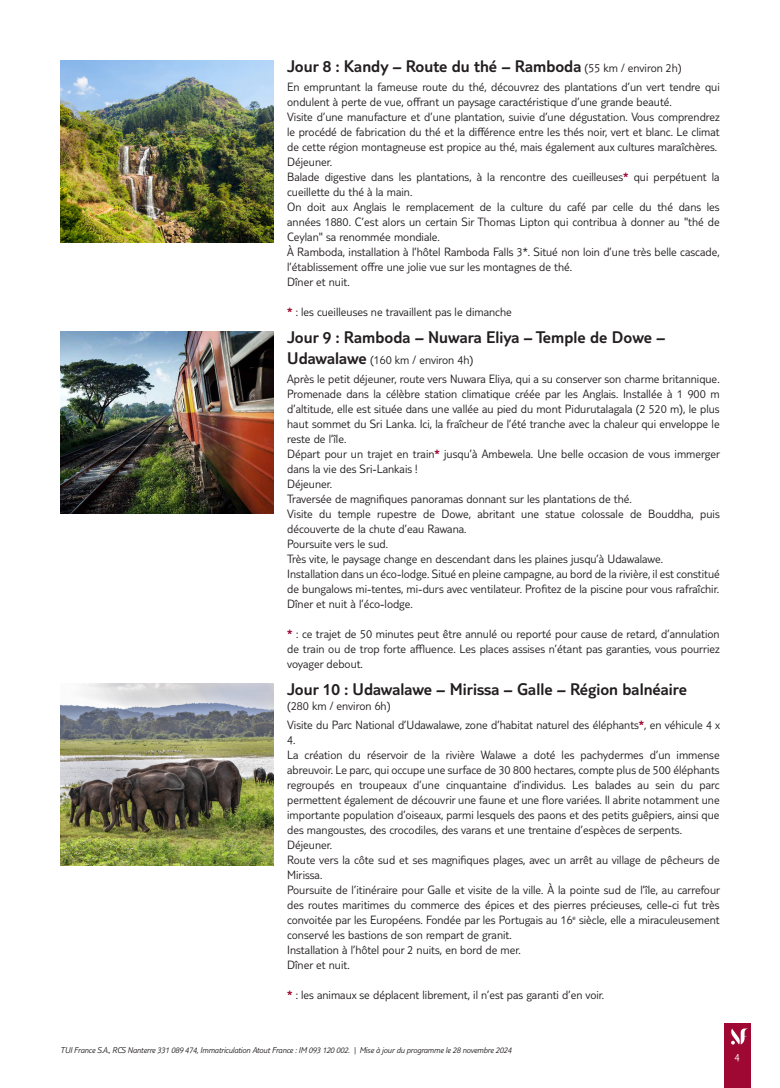
<style>
.page{position:relative;width:780px;height:1088px;background:#fff}
.page>*{position:absolute;margin:0;border:0;box-sizing:border-box;transform-origin:0 0}
.t1{font:300 17.5px "TUI Type";color:#231f20}
.t2{font:300 12.5px/15px "TUI Type";color:#231f20}
.t3{font:300 11.25px "TUI Type";color:#fff}
.t4{font:italic 300 8.75px "TUI Type";letter-spacing:-.02em;color:#231f20}
.s1{font-size:12.5px}
.s2{color:#9e0832}
.s3{font-size:17.5px}
</style>
<div class="page">
<div style="left:724px;top:1023px;width:26px;height:65px;background:#9e0832"></div>
<svg style="left:731px;top:1028px;width:17px;height:16px"></svg>
<img style="left:60px;top:60px;width:213px;height:182px">
<img style="left:60px;top:331px;width:213px;height:182px">
<img style="left:60px;top:683px;width:213px;height:182px">
<h1 class="t1" style="left:287px;top:56px;width:396px">Jour 8 : Kandy – Route du thé – Ramboda <span class="s1">(55 km / environ 2h)</span></h1>
<p class="t2" style="left:287px;top:79px;width:434px">En empruntant la fameuse route du thé, découvrez des plantations d’un vert tendre qui ondulent à perte de vue, offrant un paysage caractéristique d’une grande beauté.<br>Visite d’une manufacture et d’une plantation, suivie d’une dégustation. Vous comprendrez le procédé de fabrication du thé et la différence entre les thés noir, vert et blanc. Le climat de cette région montagneuse est propice au thé, mais également aux cultures maraîchères.<br>Déjeuner.<br>Balade digestive dans les plantations, à la rencontre des cueilleuses<span class="s2">*</span> qui perpétuent la cueillette du thé à la main.<br>On doit aux Anglais le remplacement de la culture du café par celle du thé dans les années 1880. C’est alors un certain Sir Thomas Lipton qui contribua à donner au "thé de Ceylan" sa renommée mondiale.<br>À Ramboda, installation à l’hôtel Ramboda Falls 3*. Situé non loin d’une très belle cascade, l’établissement offre une jolie vue sur les montagnes de thé.<br>Dîner et nuit.</p>
<p class="t2" style="left:287px;top:304px;width:226px"><span class="s2">*</span> : les cueilleuses ne travaillent pas le dimanche</p>
<h1 class="t1" style="left:287px;top:327px;width:379px">Jour 9 : Ramboda – Nuwara Eliya – Temple de Dowe –</h1>
<p class="t2" style="left:287px;top:350px;width:434px;line-height:18.5px"><span class="s3">Udawalawe</span> (160 km / environ 4h)<br>Après le petit déjeuner, route vers Nuwara Eliya, qui a su conserver son charme britannique.</p>
<p class="t2" style="left:287px;top:386px;width:434px">Promenade dans la célèbre station climatique créée par les Anglais. Installée à 1 900 m d’altitude, elle est située dans une vallée au pied du mont Pidurutalagala (2 520 m), le plus haut sommet du Sri Lanka. Ici, la fraîcheur de l’été tranche avec la chaleur qui enveloppe le reste de l’île.<br>Départ pour un trajet en train<span class="s2">*</span> jusqu’à Ambewela. Une belle occasion de vous immerger dans la vie des Sri-Lankais !<br>Déjeuner.<br>Traversée de magnifiques panoramas donnant sur les plantations de thé.<br>Visite du temple rupestre de Dowe, abritant une statue colossale de Bouddha, puis découverte de la chute d’eau Rawana.<br>Poursuite vers le sud.<br>Très vite, le paysage change en descendant dans les plaines jusqu’à Udawalawe.<br>Installation dans un éco-lodge. Situé en pleine campagne, au bord de la rivière, il est constitué de bungalows mi-tentes, mi-durs avec ventilateur. Profitez de la piscine pour vous rafraîchir.<br>Dîner et nuit à l’éco-lodge.</p>
<p class="t2" style="left:287px;top:626px;width:434px;text-align:justify"><span class="s2">*</span> : ce trajet de 50 minutes peut être annulé ou reporté pour cause de retard, d’annulation de train ou de trop forte affluence. Les places assises n’étant pas garanties, vous pourriez voyager debout.</p>
<h1 class="t1" style="left:287px;top:679px;width:401px">Jour 10 : Udawalawe – Mirissa – Galle – Région balnéaire</h1>
<p class="t2" style="left:287px;top:696px;width:434px;line-height:18.5px">(280 km / environ 6h)<br>Visite du Parc National d’Udawalawe, zone d’habitat naturel des éléphants<span class="s2">*</span>, en véhicule 4 x</p>
<p class="t2" style="left:287px;top:732px;width:434px">4.<br>La création du réservoir de la rivière Walawe a doté les pachydermes d’un immense abreuvoir. Le parc, qui occupe une surface de 30 800 hectares, compte plus de 500 éléphants regroupés en troupeaux d’une cinquantaine d’individus. Les balades au sein du parc permettent également de découvrir une faune et une flore variées. Il abrite notamment une importante population d’oiseaux, parmi lesquels des paons et des petits guêpiers, ainsi que des mangoustes, des crocodiles, des varans et une trentaine d’espèces de serpents.<br>Déjeuner.<br>Route vers la côte sud et ses magnifiques plages, avec un arrêt au village de pêcheurs de Mirissa.<br>Poursuite de l’itinéraire pour Galle et visite de la ville. À la pointe sud de l’île, au carrefour des routes maritimes du commerce des épices et des pierres précieuses, celle-ci fut très convoitée par les Européens. Fondée par les Portugais au 16<sup>e</sup> siècle, elle a miraculeusement conservé les bastions de son rempart de granit.<br>Installation à l’hôtel pour 2 nuits, en bord de mer.<br>Dîner et nuit.</p>
<p class="t2" style="left:287px;top:987px;width:318px"><span class="s2">*</span> : les animaux se déplacent librement, il n’est pas garanti d’en voir.</p>
<p class="t4" style="left:60px;top:1045px;width:452px">TUI France S.A., RCS Nanterre 331 089 474, Immatriculation Atout France : IM 093 120 002. | Mise à jour du programme le 28 novembre 2024</p>
<p class="t3" style="left:734px;top:1050px;width:7px">4</p>
</div>
